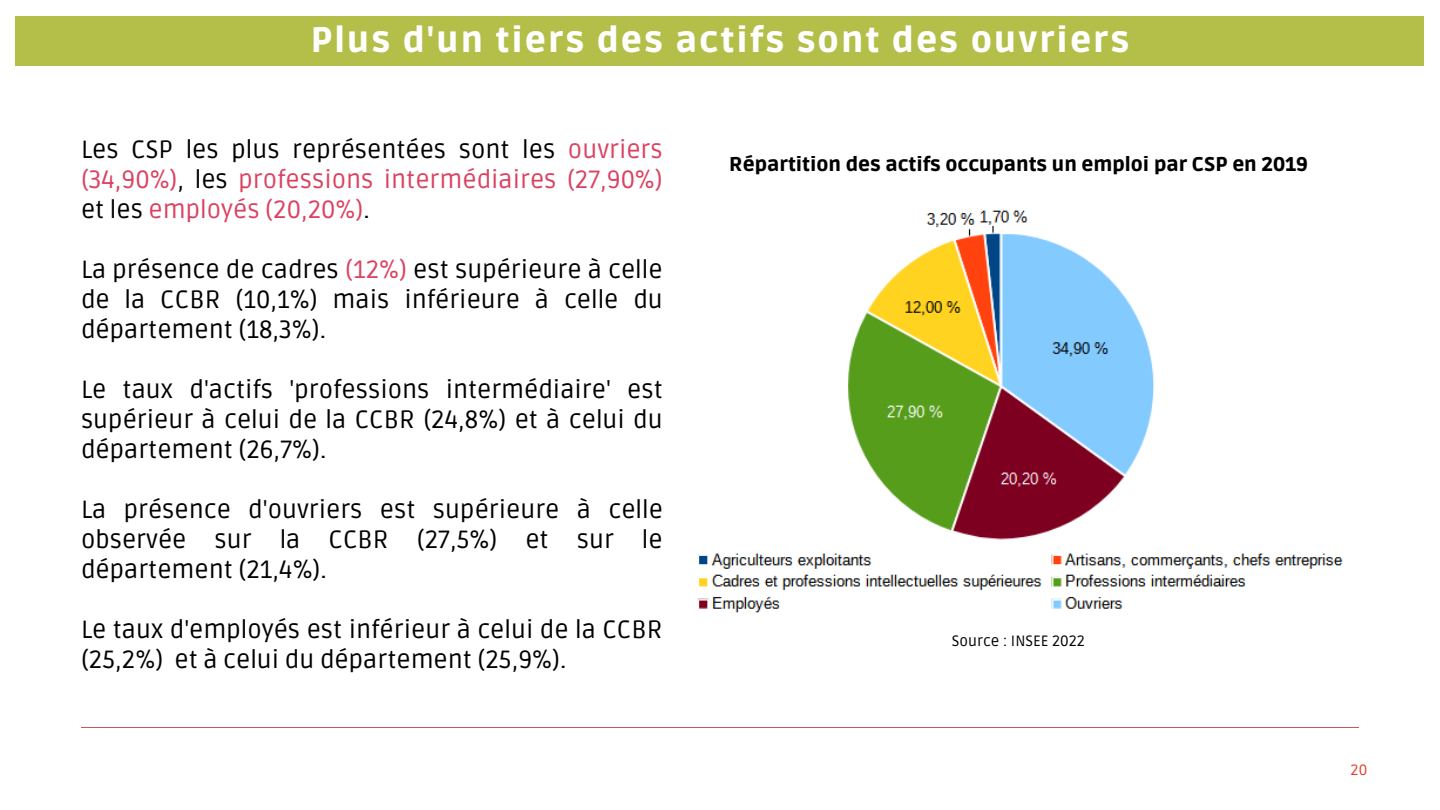
<style>
.page{position:relative;width:1440px;height:810px;background:#fff}
.page>*{position:absolute;margin:0;border:0;box-sizing:border-box;transform-origin:0 0}
.t1{font:900 35px "Ruda";letter-spacing:.06em;color:#fff}
.t2{font:25px/30px "Ruda";color:#000;text-align:justify}
.t3{font:25px/30px "Ruda";color:#da4261;text-align:justify}
.t4{font:900 19.7px "Ruda";color:#000}
.t5{font:15px "Ruda";color:#000}
.t6{font:15px "Ruda";color:#e44032}
.s1{color:#000}
.s2{color:#da4261}
</style>
<div class="page">
<div style="left:16px;top:16px;width:1408px;height:49px;background:#b3bf48"></div>
<hr style="left:81px;top:727px;width:1278px;height:1px;background:#cf5269">
<img style="left:698px;top:210px;width:645px;height:403px">
<p class="t1" style="left:311px;top:20px;width:820px">Plus d'un tiers des actifs sont des ouvriers</p>
<p class="t3" style="left:81px;top:135px;width:583px"><span class="s1">Les CSP les plus représentées sont les</span> ouvriers (34,90%)<span class="s1">, les</span> professions intermédiaires (27,90%) <span class="s1">et les</span> employés (20,20%)<span class="s1">.</span></p>
<p class="t2" style="left:81px;top:255px;width:583px">La présence de cadres <span class="s2">(12%)</span> est supérieure à celle de la CCBR (10,1%) mais inférieure à celle du département (18,3%).</p>
<p class="t2" style="left:81px;top:375px;width:583px">Le taux d'actifs 'professions intermédiaire' est supérieur à celui de la CCBR (24,8%) et à celui du département (26,7%).</p>
<p class="t2" style="left:81px;top:495px;width:583px">La présence d'ouvriers est supérieure à celle observée sur la CCBR (27,5%) et sur le département (21,4%).</p>
<p class="t2" style="left:81px;top:615px;width:583px">Le taux d'employés est inférieur à celui de la CCBR (25,2%) et à celui du département (25,9%).</p>
<p class="t4" style="left:729px;top:153px;width:580px">Répartition des actifs occupants un emploi par CSP en 2019</p>
<p class="t5" style="left:952px;top:633px;width:134px">Source : INSEE 2022</p>
<p class="t6" style="left:1351px;top:761px;width:18px">20</p>
</div>
